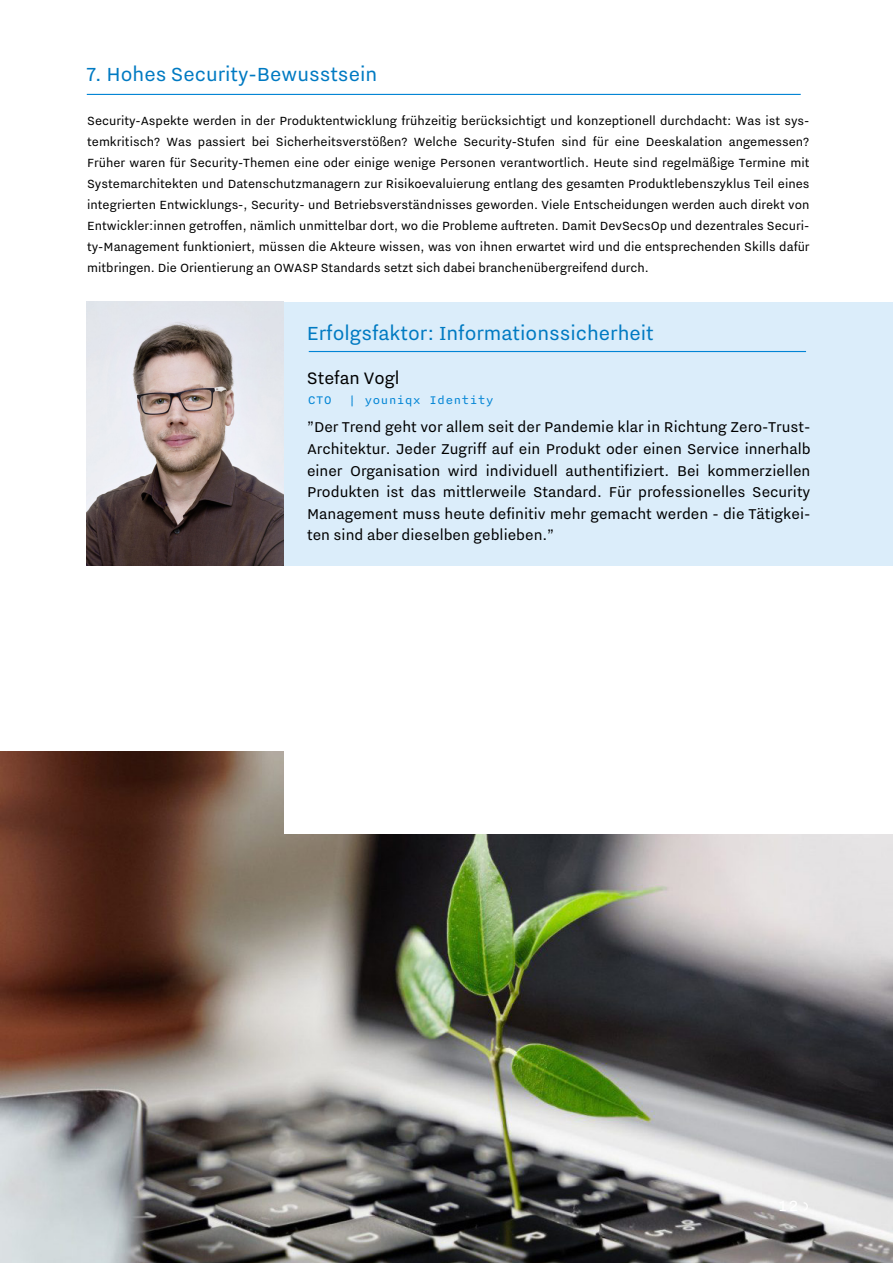
<style>
.page{position:relative;width:893px;height:1263px;background:#fff}
.page>*{position:absolute;margin:0;border:0;box-sizing:border-box;transform-origin:0 0}
.t1{font:24px "Nitti Grotesk";color:#007ac2}
.t2{font:21px "Nitti Grotesk";color:#000}
.t3{font:18px/21.6px "Nitti Grotesk";color:#000;text-align:justify}
.t4{font:18px "Nitti";color:#fff}
.t5{font:15px/21px "Nitti Grotesk";color:#000;text-align:justify}
.t6{font:13.5px "Nitti Typewriter";color:#0084d5}
</style>
<div class="page">
<img style="left:0;top:752px;width:893px;height:511px">
<div style="left:285px;top:631px;width:608px;height:203px;background:#fff"></div>
<hr style="left:87px;top:94px;width:714px;height:1px;background:#0084d5">
<div style="left:87px;top:302px;width:806px;height:264px;background:#dbedfa"></div>
<img style="left:87px;top:302px;width:197px;height:264px">
<hr style="left:309px;top:351px;width:497px;height:1px;background:#0084d5">
<svg style="left:804px;top:1202px;width:4px;height:9px"></svg>
<h1 class="t1" style="left:87px;top:62px;width:292px">7. Hohes Security-Bewusstsein</h1>
<p class="t5" style="left:87px;top:110px;width:724px">Security-Aspekte werden in der Produktentwicklung frühzeitig berücksichtigt und konzeptionell durchdacht: Was ist sys&shy;temkritisch? Was passiert bei Sicherheitsverstößen? Welche Security-Stufen sind für eine Deeskalation angemessen?<br>Früher waren für Security-Themen eine oder einige wenige Personen verantwortlich. Heute sind regelmäßige Termine mit Systemarchitekten und Datenschutzmanagern zur Risikoevaluierung entlang des gesamten Produktlebenszyklus Teil eines integrierten Entwicklungs-, Security- und Betriebsverständnisses geworden. Viele Entscheidungen werden auch direkt von Entwickler:innen getroffen, nämlich unmittelbar dort, wo die Probleme auftreten. Damit DevSecsOp und dezentrales Securi&shy;ty-Management funktioniert, müssen die Akteure wissen, was von ihnen erwartet wird und die entsprechenden Skills dafür mitbringen. Die Orientierung an OWASP Standards setzt sich dabei branchenübergreifend durch.</p>
<h1 class="t1" style="left:307px;top:321px;width:349px">Erfolgsfaktor: Informationssicherheit</h1>
<h2 class="t2" style="left:307px;top:367px;width:94px">Stefan Vogl</h2>
<p class="t6" style="left:308px;top:391px;width:188px">CTO | youniqx Identity</p>
<p class="t3" style="left:307px;top:416px;width:505px">”Der Trend geht vor allem seit der Pandemie klar in Richtung Zero-Trust-Architektur. Jeder Zugriff auf ein Produkt oder einen Service innerhalb einer Organisation wird individuell authentifiziert. Bei kommerziellen Produkten ist das mittlerweile Standard. Für professionelles Security Management muss heute definitiv mehr gemacht werden - die Tätigkei&shy;ten sind aber dieselben geblieben.”</p>
<p class="t4" style="left:777px;top:1196px;width:23px">12</p>
</div>
